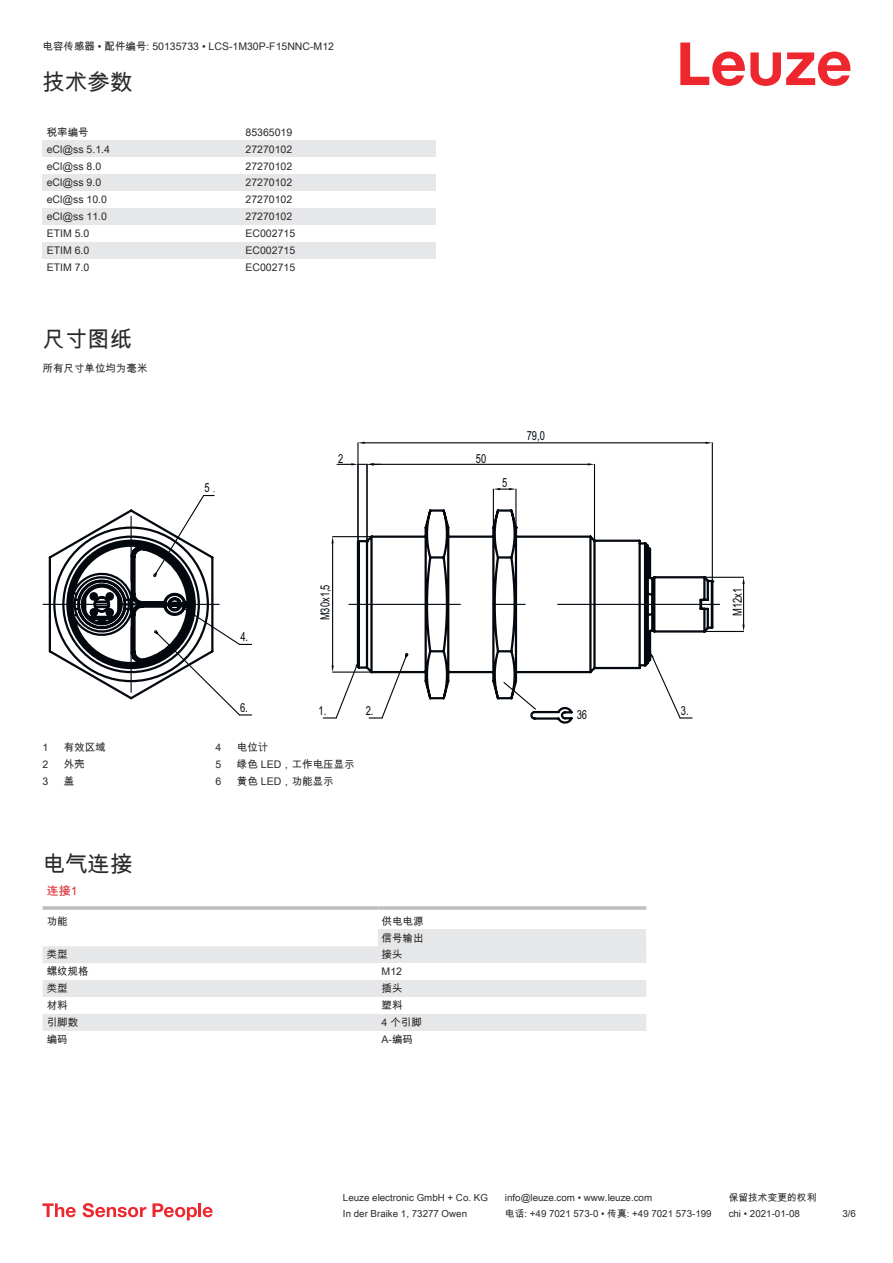
<style>
.page{position:relative;width:893px;height:1263px;background:#fff}
.page>*{position:absolute;margin:0;border:0;box-sizing:border-box;transform-origin:0 0}
.t1{font:22.5px "Arial Unicode MS";color:#2b292a}
.t2{font:12.45px "Arial";color:#03080e;scale:.75 1}
.t3{font:12px "Arial Unicode MS";color:#db2a30}
.t4{font:10.5px/17px "Arial Unicode MS";color:#2b292a}
.t5{font:9.75px "Arial Unicode MS";color:#2b292a}
.s1{font-size:10.05px}
</style>
<div class="page">
<svg style="left:680px;top:43px;width:170px;height:43px"></svg>
<div style="left:43px;top:140px;width:199px;height:17px;background:#e6e7e9"></div>
<div style="left:242px;top:140px;width:194px;height:17px;background:#e6e7e9"></div>
<div style="left:43px;top:174px;width:199px;height:17px;background:#e6e7e9"></div>
<div style="left:242px;top:174px;width:194px;height:17px;background:#e6e7e9"></div>
<div style="left:43px;top:208px;width:199px;height:17px;background:#e6e7e9"></div>
<div style="left:242px;top:208px;width:194px;height:17px;background:#e6e7e9"></div>
<div style="left:43px;top:242px;width:199px;height:17px;background:#e6e7e9"></div>
<div style="left:242px;top:242px;width:194px;height:17px;background:#e6e7e9"></div>
<svg style="left:43px;top:946px;width:335px;height:85px;fill:#e6e7e9"></svg>
<hr style="left:43px;top:906px;width:335px;height:4px;background:#bdbfc1">
<hr style="left:378px;top:906px;width:268px;height:4px;background:#c9cacc">
<div style="left:378px;top:929px;width:268px;height:17px;background:#e6e7e9"></div>
<div style="left:378px;top:946px;width:268px;height:17px;background:#e6e7e9"></div>
<div style="left:378px;top:980px;width:268px;height:17px;background:#e6e7e9"></div>
<div style="left:378px;top:1014px;width:268px;height:17px;background:#e6e7e9"></div>
<svg style="left:43px;top:1203px;width:33px;height:14px"></svg>
<svg style="left:83px;top:1203px;width:63px;height:14px"></svg>
<svg style="left:153px;top:1203px;width:44px;height:17px"></svg>
<hr style="left:198px;top:1203px;width:3px;height:14px;background:#ed272d">
<svg style="left:203px;top:1207px;width:10px;height:10px"></svg>
<svg style="left:355px;top:508px;width:360px;height:216px"></svg>
<hr style="left:366px;top:464px;width:2px;height:77px;background:#03080e">
<hr style="left:594px;top:464px;width:1px;height:76px;background:#03080e">
<hr style="left:374px;top:464px;width:214px;height:1px;background:#03080e">
<svg style="left:337px;top:463px;width:44px;height:2px"></svg>
<hr style="left:357px;top:443px;width:2px;height:99px;background:#03080e">
<hr style="left:712px;top:443px;width:1px;height:138px;background:#03080e">
<hr style="left:365px;top:442px;width:340px;height:1px;background:#03080e">
<svg style="left:358px;top:442px;width:7px;height:2px"></svg>
<svg style="left:705px;top:442px;width:7px;height:2px"></svg>
<hr style="left:493px;top:489px;width:1px;height:38px;background:#03080e">
<hr style="left:515px;top:489px;width:1px;height:38px;background:#03080e">
<svg style="left:493px;top:488px;width:23px;height:2px"></svg>
<hr style="left:705px;top:577px;width:39px;height:1px;background:#03080e">
<hr style="left:705px;top:631px;width:39px;height:1px;background:#03080e">
<hr style="left:743px;top:584px;width:1px;height:41px;background:#03080e">
<svg style="left:742px;top:577px;width:3px;height:7px"></svg>
<svg style="left:742px;top:625px;width:3px;height:6px"></svg>
<hr style="left:333px;top:536px;width:38px;height:1px;background:#03080e">
<hr style="left:333px;top:671px;width:38px;height:2px;background:#03080e">
<hr style="left:332px;top:543px;width:1px;height:122px;background:#03080e">
<svg style="left:331px;top:537px;width:3px;height:6px"></svg>
<svg style="left:349px;top:604px;width:371px;height:1px"></svg>
<svg style="left:367px;top:535px;width:5px;height:7px"></svg>
<svg style="left:323px;top:660px;width:36px;height:59px"></svg>
<svg style="left:369px;top:653px;width:39px;height:66px"></svg>
<svg style="left:650px;top:651px;width:42px;height:68px"></svg>
<svg style="left:47px;top:495px;width:205px;height:221px"></svg>
<hr style="left:131px;top:516px;width:1px;height:66px;background:#03080e">
<hr style="left:43px;top:604px;width:66px;height:1px;background:#03080e">
<hr style="left:131px;top:627px;width:1px;height:65px;background:#03080e">
<hr style="left:154px;top:604px;width:65px;height:1px;background:#03080e">
<p class="t4" style="left:43px;top:38px;width:293px">电容传感器 • 配件编号: 50135733 • LCS-1M30P-F15NNC-M12</p>
<h1 class="t1" style="left:43px;top:66px;width:91px">技术参数</h1>
<p class="t4" style="left:47px;top:123px;width:43px">税率编号</p>
<p class="t4" style="left:246px;top:123px;width:48px">85365019</p>
<p class="t4" style="left:47px;top:140px;width:65px">eCl@ss 5.1.4</p>
<p class="t4" style="left:246px;top:140px;width:48px">27270102</p>
<p class="t4" style="left:47px;top:157px;width:56px">eCl@ss 8.0</p>
<p class="t4" style="left:246px;top:157px;width:48px">27270102</p>
<p class="t4" style="left:47px;top:174px;width:56px">eCl@ss 9.0</p>
<p class="t4" style="left:246px;top:174px;width:48px">27270102</p>
<p class="t4" style="left:47px;top:191px;width:62px">eCl@ss 10.0</p>
<p class="t4" style="left:246px;top:191px;width:48px">27270102</p>
<p class="t4" style="left:47px;top:208px;width:62px">eCl@ss 11.0</p>
<p class="t4" style="left:246px;top:208px;width:48px">27270102</p>
<p class="t4" style="left:47px;top:225px;width:44px">ETIM 5.0</p>
<p class="t4" style="left:246px;top:225px;width:51px">EC002715</p>
<p class="t4" style="left:47px;top:242px;width:44px">ETIM 6.0</p>
<p class="t4" style="left:246px;top:242px;width:51px">EC002715</p>
<p class="t4" style="left:47px;top:259px;width:44px">ETIM 7.0</p>
<p class="t4" style="left:246px;top:259px;width:51px">EC002715</p>
<h1 class="t1" style="left:43px;top:322px;width:91px">尺寸图纸</h1>
<p class="t4" style="left:43px;top:360px;width:106px">所有尺寸单位均为毫米</p>
<p class="t4" style="left:43px;top:739px;width:7px">1</p>
<p class="t4" style="left:64px;top:739px;width:44px">有效区域</p>
<p class="t4" style="left:43px;top:756px;width:7px">2</p>
<p class="t4" style="left:64px;top:756px;width:22px">外壳</p>
<p class="t4" style="left:43px;top:773px;width:7px">3</p>
<p class="t4" style="left:64px;top:773px;width:12px">盖</p>
<p class="t2" style="left:205px;top:483px;width:16px">5 <span class="s1">.</span></p>
<p class="t2" style="left:240px;top:632px;width:12px">4.</p>
<p class="t2" style="left:240px;top:703px;width:12px">6.</p>
<p class="t2" style="left:338px;top:454px;width:8px">2</p>
<p class="t2" style="left:476px;top:454px;width:15px">50</p>
<p class="t2" style="left:502px;top:478px;width:8px">5</p>
<p class="t2" style="left:527px;top:431px;width:26px">79,0</p>
<p class="t2" style="left:321px;top:620px;width:49px;rotate:-90deg">M30x1,5</p>
<p class="t2" style="left:733px;top:616px;width:39px;rotate:-90deg">M12x1</p>
<p class="t2" style="left:319px;top:706px;width:12px">1.</p>
<p class="t2" style="left:366px;top:706px;width:12px">2.</p>
<p class="t2" style="left:681px;top:706px;width:12px">3.</p>
<p class="t2" style="left:577px;top:710px;width:15px">36</p>
<p class="t4" style="left:216px;top:739px;width:7px">4</p>
<p class="t4" style="left:237px;top:739px;width:33px">电位计</p>
<p class="t4" style="left:216px;top:756px;width:7px">5</p>
<p class="t4" style="left:237px;top:756px;width:119px">绿色 LED，工作电压显示</p>
<p class="t4" style="left:216px;top:773px;width:7px">6</p>
<p class="t4" style="left:237px;top:773px;width:98px">黄色 LED，功能显示</p>
<h1 class="t1" style="left:43px;top:848px;width:91px">电气连接</h1>
<p class="t3" style="left:47px;top:882px;width:32px">连接1</p>
<p class="t4" style="left:47px;top:912px;width:22px">功能</p>
<p class="t4" style="left:382px;top:912px;width:43px">供电电源信号输出</p>
<p class="t4" style="left:47px;top:946px;width:22px">类型</p>
<p class="t4" style="left:382px;top:946px;width:22px">接头</p>
<p class="t4" style="left:47px;top:963px;width:43px">螺纹规格</p>
<p class="t4" style="left:382px;top:963px;width:22px">M12</p>
<p class="t4" style="left:47px;top:980px;width:22px">类型</p>
<p class="t4" style="left:382px;top:980px;width:22px">插头</p>
<p class="t4" style="left:47px;top:997px;width:22px">材料</p>
<p class="t4" style="left:382px;top:997px;width:22px">塑料</p>
<p class="t4" style="left:47px;top:1014px;width:33px">引脚数</p>
<p class="t4" style="left:382px;top:1014px;width:42px">4 个引脚</p>
<p class="t4" style="left:47px;top:1030px;width:22px">编码</p>
<p class="t4" style="left:382px;top:1030px;width:33px">A-编码</p>
<p class="t5" style="left:343px;top:1191px;width:146px">Leuze electronic GmbH + Co. KG</p>
<p class="t5" style="left:505px;top:1191px;width:149px">info@leuze.com • www.leuze.com</p>
<p class="t5" style="left:729px;top:1191px;width:89px">保留技术变更的权利</p>
<p class="t5" style="left:343px;top:1206px;width:126px">In der Braike 1, 73277 Owen</p>
<p class="t5" style="left:505px;top:1206px;width:208px">电话: +49 7021 573-0 • 传真: +49 7021 573-199</p>
<p class="t5" style="left:729px;top:1206px;width:73px">chi • 2021-01-08</p>
<p class="t5" style="left:842px;top:1206px;width:15px">3 /6</p>
</div>
